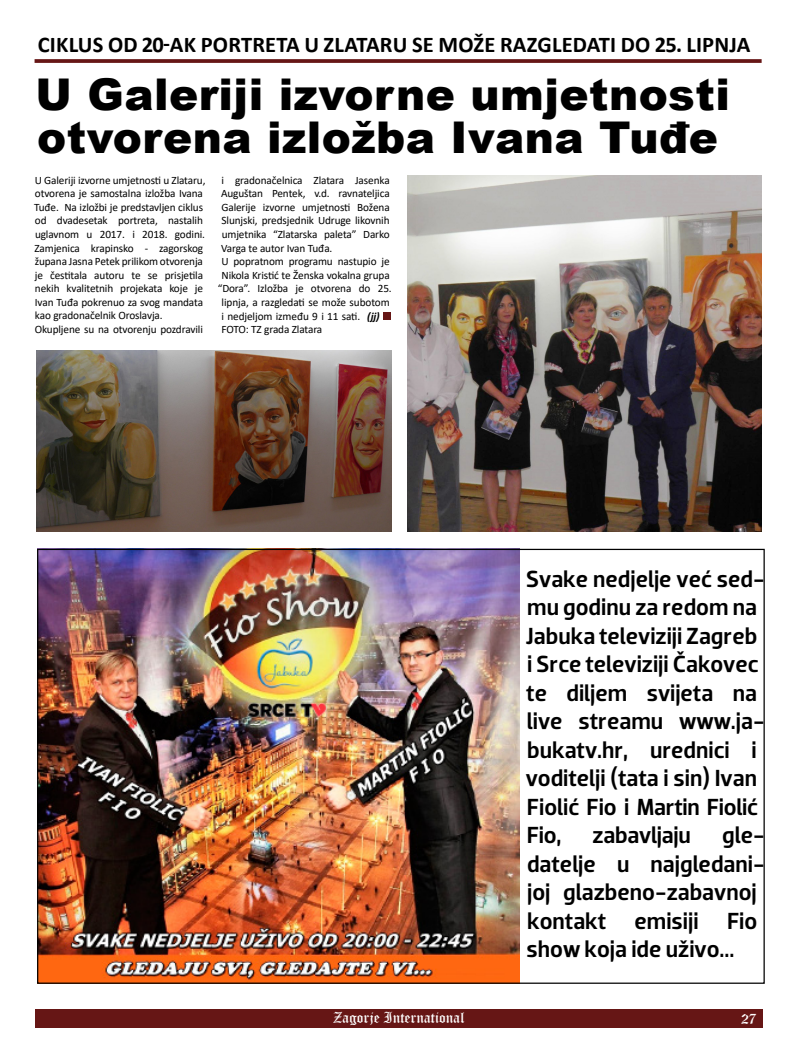
<style>
.page{position:relative;width:798px;height:1063px;background:#fff}
.page>*{position:absolute;margin:0;border:0;box-sizing:border-box;transform-origin:0 0}
.t1{font:900 43.75px/42.5px "Arial";letter-spacing:.01em;color:#000}
.t2{font:500 23.75px/28.5px "Dobra";color:#000}
.t3{font:700 22.5px "Calibri";letter-spacing:-.01em;color:#000}
.t4{font:15px "Old English Text";color:#fff}
.t5{font:11.25px/13.6px "Calibri";letter-spacing:-.01em;color:#000}
.s1{font-weight:700;font-style:italic}
</style>
<div class="page">
<div style="left:35px;top:1009px;width:727px;height:19px;background:#661615"></div>
<svg style="left:35px;top:59px;width:726px;height:4px;background:#6f2323"></svg>
<div style="left:383px;top:312px;width:7px;height:8px;background:#661615"></div>
<img style="left:36px;top:350px;width:355px;height:181px">
<img style="left:407px;top:175px;width:354px;height:356px">
<img style="left:39px;top:551px;width:480px;height:431px">
<h3 class="t3" style="left:38px;top:29px;width:24px">CIKLUS</h3>
<h3 class="t3" style="left:108px;top:29px;width:106px">OD 20-AK PORTRETA</h3>
<h3 class="t3" style="left:304px;top:29px;width:43px">U ZLATARU</h3>
<h3 class="t3" style="left:412px;top:29px;width:42px">SE MOŽE</h3>
<h3 class="t3" style="left:500px;top:29px;width:13px">RAZGLEDATI</h3>
<h3 class="t3" style="left:620px;top:29px;width:77px">DO 25. LIPNJA</h3>
<h1 class="t1" style="left:36px;top:72px;width:695px">U Galeriji izvorne umjetnosti otvorena izložba Ivana Tuđe</h1>
<p class="t5" style="left:34px;top:173px;width:173px">U Galeriji izvorne umjetnosti u Zlataru, otvorena je samostalna izložba Ivana Tuđe. Na izložbi je predstavljen ciklus od dvadesetak portreta, nastalih uglavnom u 2017. i 2018. godini.<br>Zamjenica krapinsko - zagorskog župana Jasna Petek prilikom otvorenja je čestitala autoru te se prisjetila nekih kvalitetnih projekata koje je Ivan Tuđa pokrenuo za svog mandata kao gradonačelnik Oroslavja.<br>Okupljene su na otvorenju pozdravili</p>
<p class="t5" style="left:221px;top:173px;width:169px">i gradonačelnica Zlatara Jasenka</p>
<p class="t5" style="left:221px;top:186px;width:170px">Auguštan Pentek, v.d. ravnateljica</p>
<p class="t5" style="left:221px;top:200px;width:170px">Galerije izvorne umjetnosti Božena</p>
<p class="t5" style="left:221px;top:214px;width:169px">Slunjski, predsjednik Udruge likovnih</p>
<p class="t5" style="left:221px;top:227px;width:169px">umjetnika “Zlatarska paleta” Darko</p>
<p class="t5" style="left:221px;top:241px;width:113px">Varga te autor Ivan Tuđa.</p>
<p class="t5" style="left:221px;top:254px;width:170px">U popratnom programu nastupio je</p>
<p class="t5" style="left:221px;top:268px;width:170px">Nikola Kristić te Ženska vokalna grupa</p>
<p class="t5" style="left:218px;top:282px;width:175px">“Dora”. Izložba je otvorena do 25.</p>
<p class="t5" style="left:221px;top:295px;width:169px">lipnja, a razgledati se može subotom</p>
<p class="t5" style="left:221px;top:309px;width:159px">i nedjeljom između 9 i 11 sati. <span class="s1">(jj)</span></p>
<p class="t5" style="left:221px;top:322px;width:102px">FOTO: TZ grada Zlatara</p>
<h2 class="t2" style="left:525px;top:565px;width:240px">Svake nedjelje već sed&shy;mu godinu za redom na<br>Jabuka televiziji Zagreb i Srce televiziji Čakovec te diljem svijeta na live streamu www.ja&shy;bukatv.hr, urednici i voditelji (tata i sin) Ivan<br>Fiolić Fio i Martin Fiolić<br>Fio,</h2>
<h2 class="t2" style="left:526px;top:821px;width:240px;text-indent:195px">gle&shy;datelje u najgledani&shy;joj glazbeno-zabavnoj kontakt emisiji Fio show koja ide uživo...</h2>
<h2 class="t2" style="left:592px;top:821px;width:100px">zabavljaju</h2>
<h3 class="t4" style="left:333px;top:1008px;width:133px">Zagorje International</h3>
<h3 class="t4" style="left:740px;top:1009px;width:17px">27</h3>
</div>
